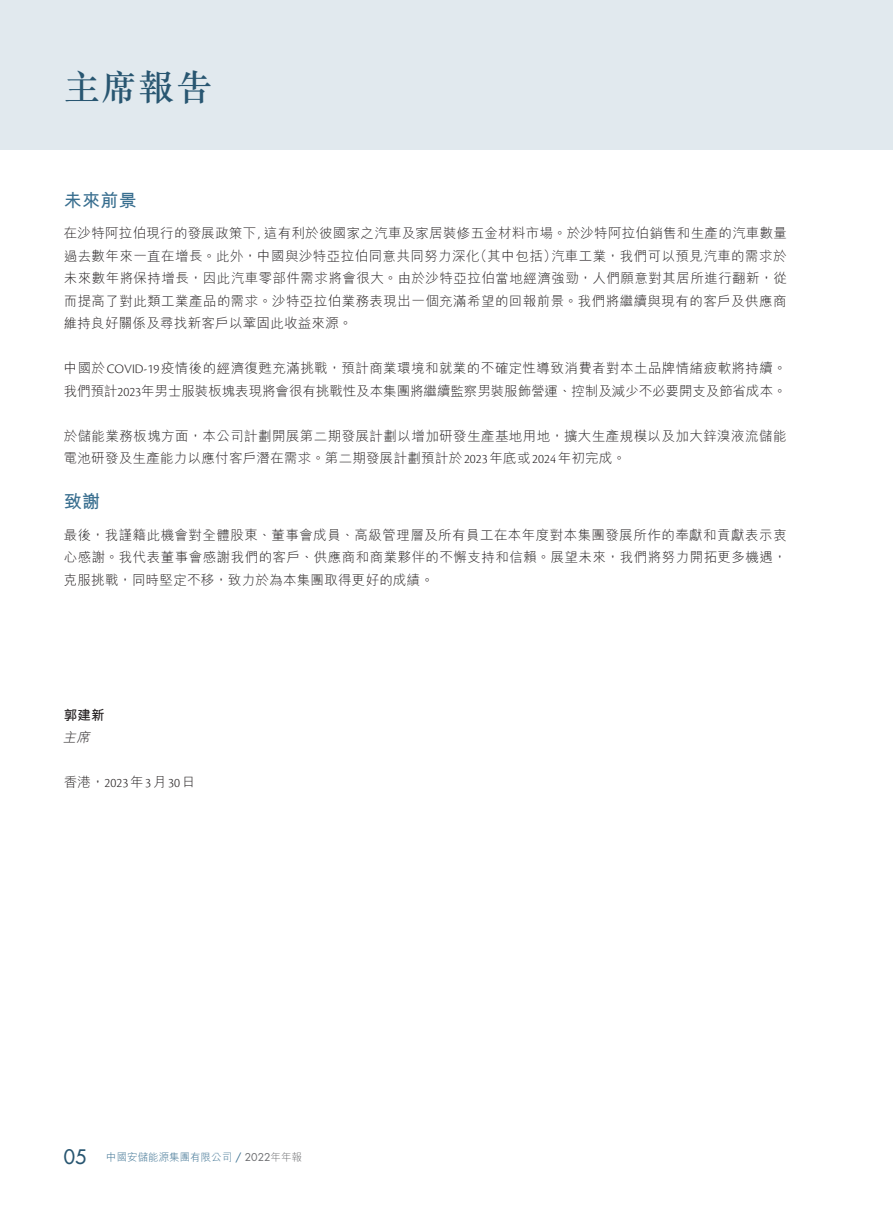
<style>
.page{position:relative;width:893px;height:1212px;background:#fff}
.page>*{position:absolute;margin:0;border:0;box-sizing:border-box;transform-origin:0 0}
.t1{font:500 36px "M Sung HK";color:#285671}
.t2{font:500 19.5px "Futura Std";color:#285671}
._01_H1{font:700 18px "M Hei HK";letter-spacing:.02em;color:#386e8f}
._00_txt{font:300 13.5px/22.5px "M Hei HK";letter-spacing:.03em;color:#231f20}
._00_txt-2{font:300 13.5px/22.5px "M Hei HK";letter-spacing:-.005em;color:#231f20}
._00_txt-3{font:300 13.5px "Cronos Pro";color:#231f20}
._00_txt-4{font:700 13.5px "M Hei HK";color:#231f20}
._00_txt-5{font:italic 300 13.5px "M Hei HK";color:#231f20}
.t3{font:300 10.5px "M Hei HK";color:#386e8f}
.s1{font-family:"Cronos Pro"}
.s2{font-family:"M Hei HK"}
.s3{font-family:"Futura Std";font-weight:400}
.s4{font-family:"Futura Std";font-weight:400;color:#6c6d70}
.s5{color:#6c6d70}
</style>
<div class="page">
<div style="left:0;top:0;width:893px;height:150px;background:#e1e9ee"></div>
<p class="t1" style="left:64px;top:63px;width:150px">主席報告</p>
<p class="_01_H1" style="left:64px;top:188px;width:75px">未來前景</p>
<p class="_00_txt" style="left:64px;top:222px;width:725px;text-align:right">在沙特阿拉伯現行的發展政策下<span class="s1">,</span> 這有利於彼國家之汽車及家居裝修五金材料市場。於沙特阿拉伯銷售和生產的汽車數量汽車工業，我們可以預見汽車的需求於</p>
<p class="_00_txt" style="left:64px;top:245px;width:725px">過去數年來一直在增長。此外，中國與沙特亞拉伯同意共同努力深化<br>未來數年將保持增長，因此汽車零部件需求將會很大。由於沙特亞拉伯當地經濟強勁，人們願意對其居所進行翻新，從而提高了對此類工業產品的需求。沙特亞拉伯業務表現出一個充滿希望的回報前景。我們將繼續與現有的客戶及供應商維持良好關係及尋找新客戶以鞏固此收益來源。</p>
<p class="_00_txt-2" style="left:64px;top:357px;width:724px">中國於<span class="s1">COVID-19</span>疫情後的經濟復甦充滿挑戰，預計商業環境和就業的不確定性導致消費者對本土品牌情緒疲軟將持續。我們預計<span class="s1">2023</span>年男士服裝板塊表現將會很有挑戰性及本集團將繼續監察男裝服飾營運、控制及減少不必要開支及節省成本。</p>
<p class="_00_txt" style="left:64px;top:425px;width:724px">於儲能業務板塊方面，本公司計劃開展第二期發展計劃以增加研發生產基地用地，擴大生產規模以及加大鋅溴液流儲能電池研發及生產能力以應付客戶潛在需求。第二期發展計劃預計於<span class="s1">2023</span>年底或<span class="s1">2024</span>年初完成。</p>
<p class="_01_H1" style="left:64px;top:489px;width:38px">致謝</p>
<p class="_00_txt" style="left:64px;top:523px;width:724px;text-align:justify">最後，我謹籍此機會對全體股東、董事會成員、高級管理層及所有員工在本年度對本集團發展所作的奉獻和貢獻表示衷心感謝。我代表董事會感謝我們的客戶、供應商和商業夥伴的不懈支持和信賴。展望未來，我們將努力開拓更多機遇，克服挑戰，同時堅定不移，致力於為本集團取得更好的成績。</p>
<p class="_00_txt" style="left:474px;top:245px;width:84px">（其中包括）</p>
<p class="_00_txt-4" style="left:64px;top:705px;width:43px">郭建新</p>
<p class="_00_txt-5" style="left:63px;top:730px;width:32px">主席</p>
<p class="_00_txt-3" style="left:64px;top:775px;width:133px"><span class="s2">香港，</span>2023<span class="s2">年 月</span>3 30<span class="s2">日</span></p>
<p class="t2" style="left:64px;top:1145px;width:24px">05</p>
<p class="t3" style="left:106px;top:1152px;width:197px">中國安儲能源集團有限公司 <span class="s3">/</span> <span class="s4">2022</span><span class="s5">年年報</span></p>
</div>
